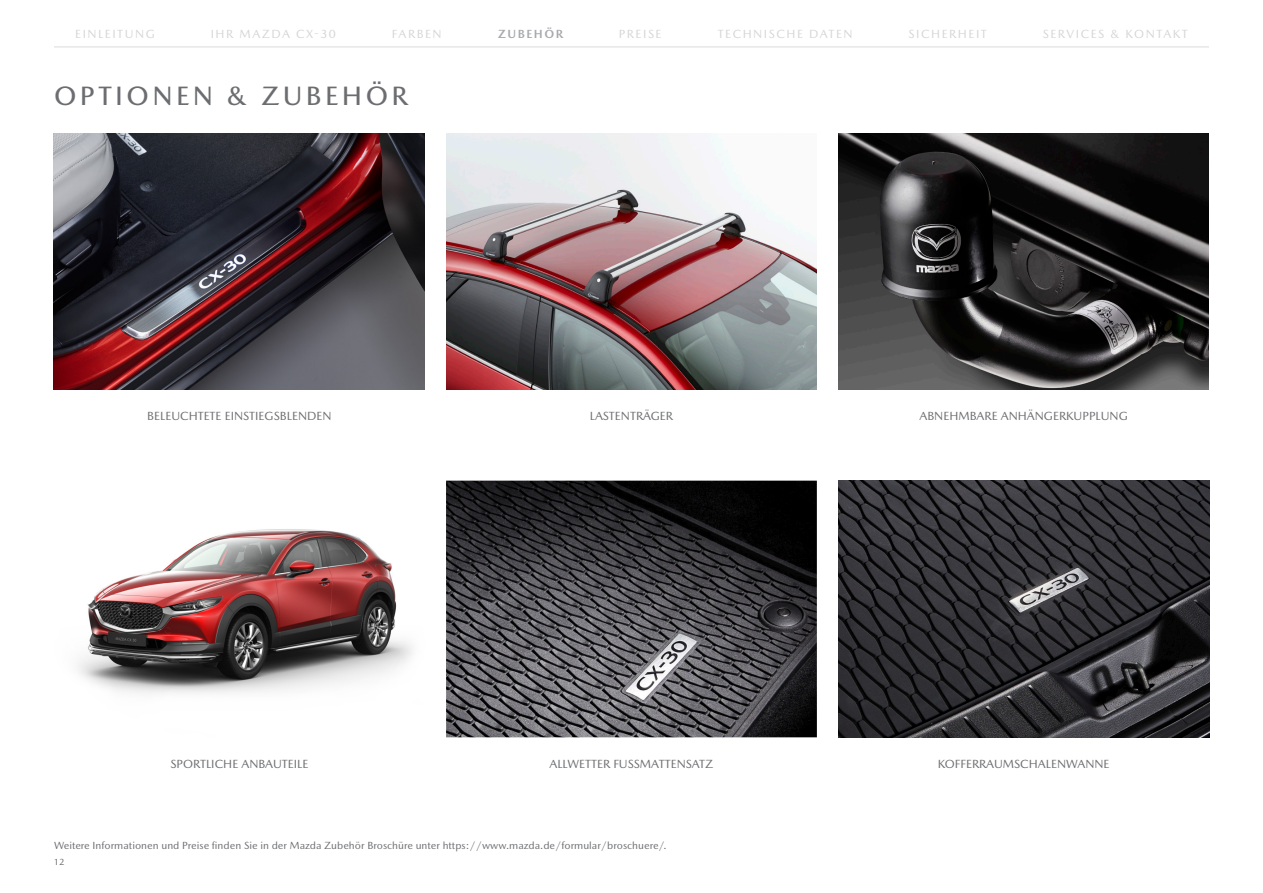
<style>
.page{position:relative;width:1263px;height:893px;background:#fff}
.page>*{position:absolute;margin:0;border:0;box-sizing:border-box;transform-origin:0 0}
._06-Accessories_Title{font:500 27px "Mazda Type Cyrillic";letter-spacing:.125em;color:#6c6d70}
._06-Accessories_Image_Description{font:12px "Mazda Type Cyrillic";color:#6c6d70}
.Header_Buttons{font:12px "Mazda Type Cyrillic";letter-spacing:.125em;color:#d5d5d5}
.Header_Buttons-2{font:700 12px "Mazda Type Cyrillic";letter-spacing:.125em;color:#a8a9ad}
._02-Grades_Note{font:10.5px "Mazda Type Cyrillic";color:#6c6d70}
.t1{font:9px "Mazda Type Cyrillic";color:#6c6d70}
</style>
<div class="page">
<img style="left:78px;top:529px;width:335px;height:165px">
<img style="left:54px;top:133px;width:371px;height:257px">
<img style="left:838px;top:481px;width:371px;height:256px">
<img style="left:446px;top:481px;width:371px;height:256px">
<img style="left:838px;top:133px;width:370px;height:257px">
<img style="left:446px;top:133px;width:371px;height:257px">
<hr style="left:54px;top:46px;width:1155px;height:2px;background:#e7e7e7">
<p class="Header_Buttons" style="left:75px;top:26px;width:81px">EINLEITUNG</p>
<p class="Header_Buttons" style="left:211px;top:26px;width:127px">IHR MAZDA CX-30</p>
<p class="Header_Buttons" style="left:392px;top:26px;width:51px">FARBEN</p>
<p class="Header_Buttons-2" style="left:498px;top:26px;width:67px">ZUBEHÖR</p>
<p class="Header_Buttons" style="left:619px;top:26px;width:44px">PREISE</p>
<p class="Header_Buttons" style="left:718px;top:26px;width:137px">TECHNISCHE DATEN</p>
<p class="Header_Buttons" style="left:909px;top:26px;width:80px">SICHERHEIT</p>
<p class="Header_Buttons" style="left:1043px;top:26px;width:146px">SERVICES &amp; KONTAKT</p>
<p class="_06-Accessories_Title" style="left:54px;top:80px;width:355px">OPTIONEN &amp; ZUBEHÖR</p>
<p class="_06-Accessories_Image_Description" style="left:147px;top:409px;width:186px">BELEUCHTETE EINSTIEGSBLENDEN</p>
<p class="_06-Accessories_Image_Description" style="left:590px;top:409px;width:85px">LASTENTRÄGER</p>
<p class="_06-Accessories_Image_Description" style="left:919px;top:409px;width:210px">ABNEHMBARE ANHÄNGERKUPPLUNG</p>
<p class="_06-Accessories_Image_Description" style="left:170px;top:756px;width:139px">SPORTLICHE ANBAUTEILE</p>
<p class="_06-Accessories_Image_Description" style="left:549px;top:756px;width:165px">ALLWETTER FUSSMATTENSATZ</p>
<p class="_06-Accessories_Image_Description" style="left:938px;top:756px;width:173px">KOFFERRAUMSCHALENWANNE</p>
<p class="_02-Grades_Note" style="left:54px;top:839px;width:614px">Weitere Informationen und Preise finden Sie in der Mazda Zubehör Broschüre unter https://www.mazda.de/formular/broschuere/.</p>
<p class="t1" style="left:54px;top:857px;width:12px">12</p>
</div>
